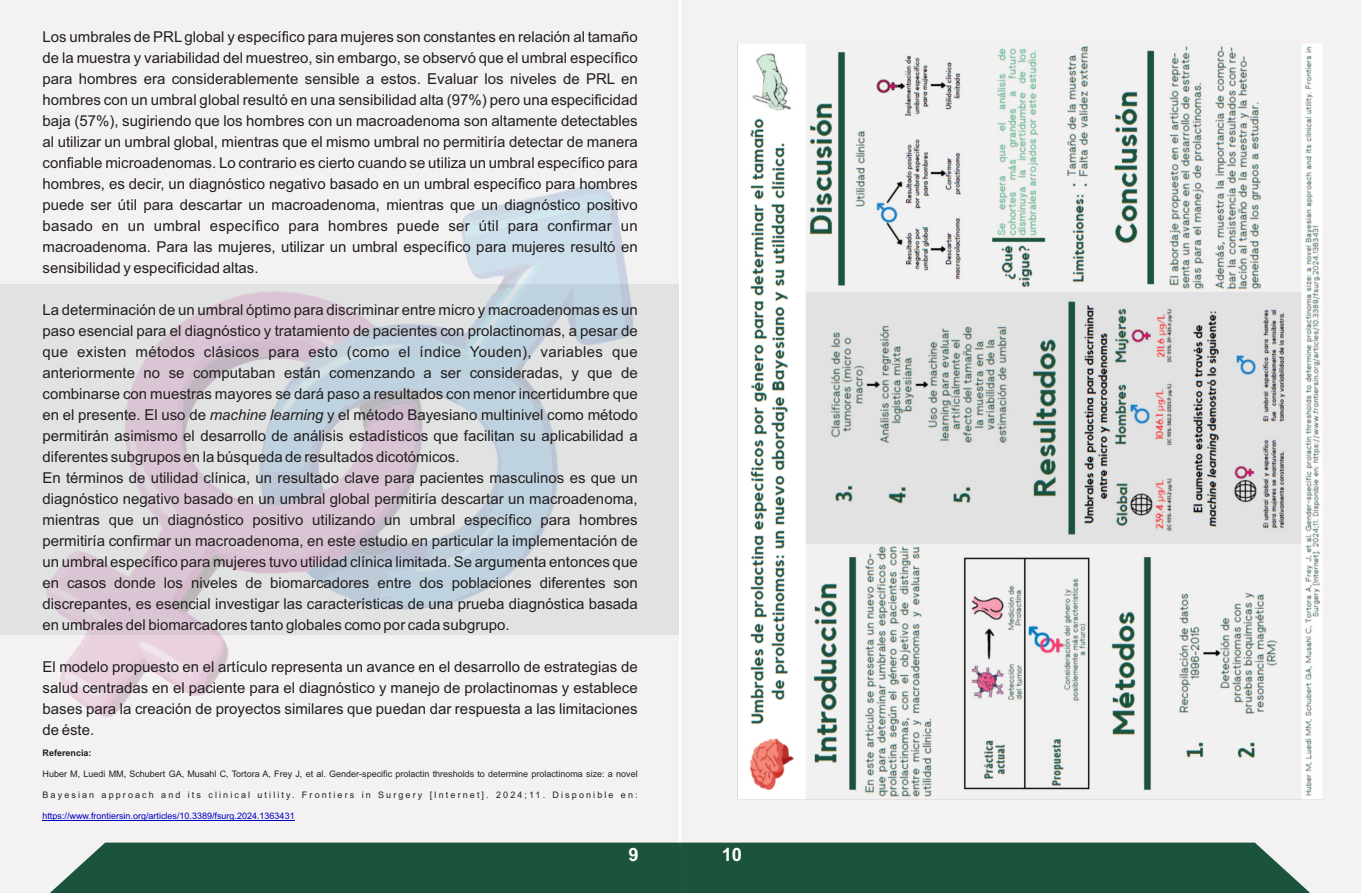
<style>
.page{position:relative;width:1361px;height:893px;background:#fff}
.page>*{position:absolute;margin:0;border:0;box-sizing:border-box;transform-origin:0 0}
.t1{font:700 18.3px "Arial";color:#fff}
.t2{font:15px/21px "Arial";color:#231f20;text-align:justify}
.t3{font:9px "Arial";color:#231f20}
.t4{font:9px "Arial";letter-spacing:.235em;color:#231f20}
.t5{font:9px "Arial";color:#0000c4}
.t6{font:700 9px "Arial";color:#231f20}
.s1{font-style:italic}
</style>
<div class="page">
<div style="left:681px;top:0;width:680px;height:893px;background:#f3f1f1"></div>
<div style="left:0;top:0;width:679px;height:893px;background:#f3f1f1"></div>
<div style="left:0;top:285px;width:679px;height:350px;background:#e1e2e2"></div>
<img style="left:45px;top:185px;width:588px;height:532px">
<hr style="left:43px;top:820px;width:252px;height:1px;background:#0000c4">
<img style="left:737px;top:44px;width:585px;height:755px">
<div style="left:50px;top:843px;width:1260px;height:50px;background:#1c533c"></div>
<p class="t2" style="left:43px;top:28px;width:597px">Los umbrales de PRLglobal y específico para mujeres son constantes en relación al tamaño de la muestra y variabilidad del muestreo, sin embargo, se observó que el umbral específico para hombres era considerablemente sensible a estos. Evaluar los niveles de PRL en hombres con un umbral global resultó en una sensibilidad alta (97%) pero una especificidad baja (57%), sugiriendo que los hombres con un macroadenoma son altamente detectables al utilizar un umbral global, mientras que el mismo umbral no permitiría detectar de manera confiable microadenomas. Lo contrario es cierto cuando se utiliza un umbral específico para hombres, es decir, un diagnóstico negativo basado en un umbral específico para hombres puede ser útil para descartar un macroadenoma, mientras que un diagnóstico positivo basado en un umbral específico para hombres puede ser útil para confirmar un macroadenoma. Para las mujeres, utilizar un umbral específico para mujeres resultó en sensibilidad y especificidad altas.</p>
<p class="t2" style="left:43px;top:301px;width:597px;text-align:left">La determinación de un umbral óptimo para discriminar entre micro y macroadenomas es un paso esencial para el diagnóstico y tratamiento de pacientes con prolactinomas, a pesar de que existen métodos clásicos para esto (como el índice Youden), variables que anteriormente no se computaban están comenzando a ser consideradas, y que de combinarse con muestras mayores se dará paso a resultados con menor incertidumbre que en el presente. El uso de <span class="s1">machine learning</span> y el método Bayesiano multinivel como método permitirán asimismo el desarrollo de análisis estadísticos que facilitan su aplicabilidad a diferentes subgrupos en la búsqueda de resultados dicotómicos.<br>En términos de utilidad clínica, un resultado clave para pacientes masculinos es que un diagnóstico negativo basado en un umbral global permitiría descartar un macroadenoma, mientras que un diagnóstico positivo utilizando un umbral específico para hombres permitiría confirmar un macroadenoma, en este estudio en particular la implementación de un umbral específico para mujeres tuvo utilidad clínica limitada. Se argumenta entonces que en casos donde los niveles de biomarcadores entre dos poblaciones diferentes son discrepantes, es esencial investigar las características de una prueba diagnóstica basada en umbrales del biomarcadores tanto globales como por cada subgrupo.</p>
<p class="t2" style="left:43px;top:658px;width:597px">El modelo propuesto en el artículo representa un avance en el desarrollo de estrategias de salud centradas en el paciente para el diagnóstico y manejo de prolactinomas y establece bases para la creación de proyectos similares que puedan dar respuesta a las limitaciones de éste.</p>
<p class="t6" style="left:43px;top:749px;width:51px">Referencia:</p>
<p class="t3" style="left:43px;top:770px;width:596px">Huber M, Luedi MM, Schubert GA, Musahl C, Tortora A, Frey J, et al. Gender-specific prolactin thresholds to determine prolactinoma size: a novel</p>
<p class="t4" style="left:43px;top:791px;width:596px">Bayesian approach and its clinical utility. Frontiers in Surgery [Internet]. 2024;11. Disponible en:</p>
<p class="t5" style="left:42px;top:812px;width:254px">https://www.frontiersin.org/articles/10.3389/fsurg.2024.1363431</p>
<p class="t1" style="left:628px;top:848px;width:12px">9</p>
<p class="t1" style="left:722px;top:848px;width:22px">10</p>
</div>
